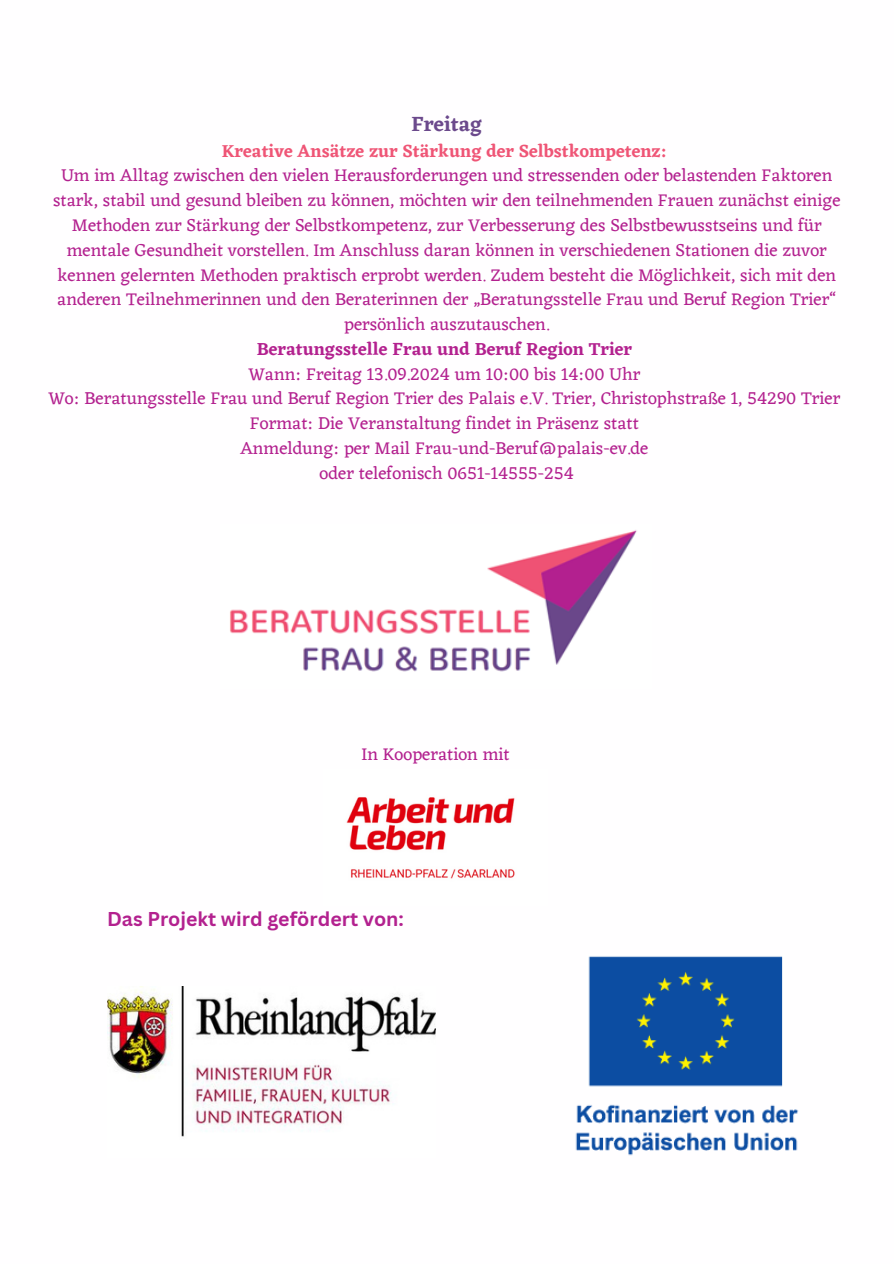
<style>
.page{position:relative;width:894px;height:1264px;background:#fff}
.page>*{position:absolute;margin:0;border:0;box-sizing:border-box;transform-origin:0 0}
.t1{font:600 21px "Eczar";color:#6b498c}
.t2{font:700 19.5px "Canva Sans";color:#b3218f}
.t3{font:18px/24.8px "Eczar";color:#b3218f;text-align:center}
.t4{font:600 18px "Eczar";color:#ef5576}
.t5{font:600 18px "Eczar";color:#b3218f}
</style>
<div class="page">
<img style="left:107px;top:986px;width:328px;height:151px">
<img style="left:575px;top:956px;width:224px;height:200px">
<img style="left:230px;top:530px;width:407px;height:142px">
<img style="left:346px;top:797px;width:169px;height:82px">
<p class="t1" style="left:411px;top:111px;width:72px">Freitag</p>
<p class="t4" style="left:222px;top:140px;width:447px">Kreative Ansätze zur Stärkung der Selbstkompetenz:</p>
<p class="t3" style="left:53px;top:163px;width:788px">Um im Alltag zwischen den vielen Herausforderungen und stressenden oder belastenden Faktoren stark, stabil und gesund bleiben zu können, möchten wir den teilnehmenden Frauen zunächst einige Methoden zur Stärkung der Selbstkompetenz, zur Verbesserung des Selbstbewusstseins und für mentale Gesundheit vorstellen. Im Anschluss daran können in verschiedenen Stationen die zuvor kennen gelernten Methoden praktisch erprobt werden. Zudem besteht die Möglichkeit, sich mit den anderen Teilnehmerinnen und den Beraterinnen der „Beratungsstelle Frau und Beruf Region Trier“ persönlich auszutauschen.</p>
<p class="t5" style="left:257px;top:338px;width:377px">Beratungsstelle Frau und Beruf Region Trier</p>
<p class="t3" style="left:248px;top:361px;width:393px">Wann: Freitag 13.09.2024 um 10:00 bis 14:00 Uhr</p>
<p class="t3" style="left:48px;top:386px;width:793px">Wo: Beratungsstelle Frau und Beruf Region Trier des Palais e.V. Trier, Christophstraße 1, 54290 Trier</p>
<p class="t3" style="left:250px;top:410px;width:390px">Format: Die Veranstaltung findet in Präsenz statt</p>
<h1 class="t3" style="left:240px;top:435px;width:409px">Anmeldung: per Mail Frau-und-Beruf@palais-ev.de</h1>
<p class="t3" style="left:319px;top:460px;width:256px">oder telefonisch 0651-14555-254</p>
<p class="t3" style="left:361px;top:741px;width:150px">In Kooperation mit</p>
<p class="t2" style="left:107px;top:905px;width:298px">Das Projekt wird gefördert von:</p>
</div>
